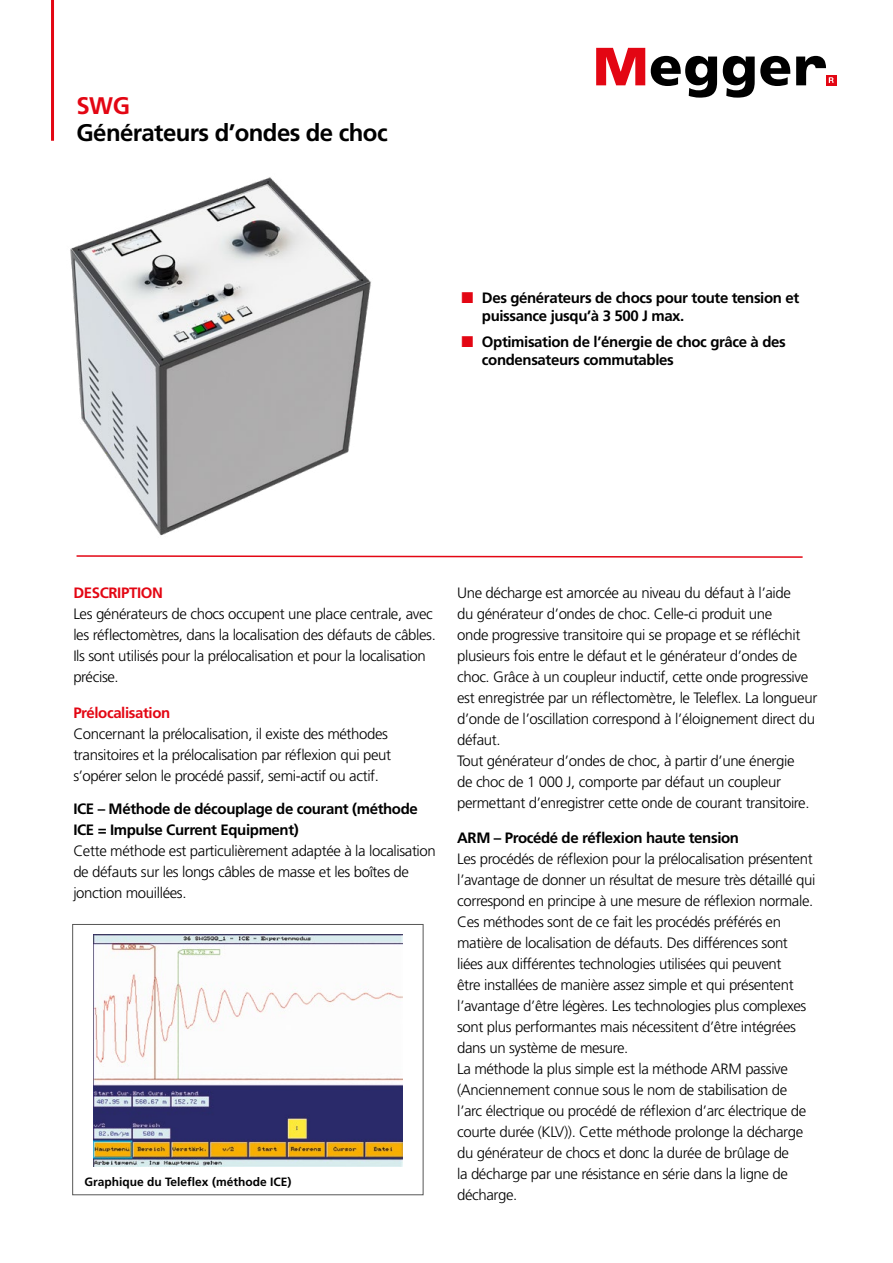
<style>
.page{position:relative;width:893px;height:1263px;background:#fff}
.page>*{position:absolute;margin:0;border:0;box-sizing:border-box;transform-origin:0 0}
.t1{font:700 24px "Frutiger LT Pro";letter-spacing:-.025em;color:#000}
.t2{font:700 24px "Frutiger LT Pro";color:#e30613}
.t3{font:300 15px/21px "Frutiger LT Pro";letter-spacing:-.025em;color:#000}
.t4{font:700 15px/18px "Frutiger LT Pro";letter-spacing:-.025em;color:#000}
.t5{font:700 15px "Frutiger LT Pro";letter-spacing:-.025em;color:#e30613}
.t6{font:700 12px "Frutiger LT Pro";color:#000}
</style>
<div class="page">
<hr style="left:51px;top:0;width:3px;height:141px;background:#e30613">
<div style="left:826px;top:75px;width:10px;height:10px;background:#e30613"></div>
<svg style="left:596px;top:48px;width:49px;height:37px"></svg>
<svg style="left:651px;top:56px;width:66px;height:42px"></svg>
<svg style="left:723px;top:56px;width:67px;height:42px"></svg>
<svg style="left:796px;top:56px;width:38px;height:29px"></svg>
<svg style="left:76px;top:555px;width:727px;height:3px"></svg>
<img style="left:94px;top:935px;width:308px;height:231px">
<div style="left:72px;top:924px;width:351px;height:271px;border:1px solid #575756"></div>
<img style="left:70px;top:177px;width:301px;height:359px">
<h1 class="t2" style="left:77px;top:91px;width:55px">SWG</h1>
<h1 class="t1" style="left:77px;top:118px;width:313px">Générateurs d’ondes de choc</h1>
<p class="t4" style="left:482px;top:289px;width:319px">Des générateurs de chocs pour toute tension et puissance jusqu’à 3 500 J max.</p>
<p class="t4" style="left:482px;top:333px;width:305px">Optimisation de l’énergie de choc grâce à des condensateurs commutables</p>
<p class="t5" style="left:73px;top:584px;width:91px">DESCRIPTION</p>
<p class="t3" style="left:73px;top:603px;width:364px">Les générateurs de chocs occupent une place centrale, avec les réflectomètres, dans la localisation des défauts de câbles.<br>Ils sont utilisés pour la prélocalisation et pour la localisation précise.</p>
<p class="t5" style="left:73px;top:704px;width:99px">Prélocalisation</p>
<p class="t3" style="left:73px;top:723px;width:319px">Concernant la prélocalisation, il existe des méthodes transitoires et la prélocalisation par réflexion qui peut s’opérer selon le procédé passif, semi-actif ou actif.</p>
<p class="t4" style="left:73px;top:798px;width:346px;line-height:21px">ICE – Méthode de découplage de courant (méthode<br>ICE = Impulse Current Equipment)</p>
<p class="t3" style="left:73px;top:840px;width:364px">Cette méthode est particulièrement adaptée à la localisation de défauts sur les longs câbles de masse et les boîtes de jonction mouillées.</p>
<p class="t6" style="left:85px;top:1175px;width:208px">Graphique du Teleflex (méthode ICE)</p>
<p class="t3" style="left:457px;top:582px;width:362px">Une décharge est amorcée au niveau du défaut à l’aide<br>du générateur d’ondes de choc. Celle-ci produit une<br>onde progressive transitoire qui se propage et se réfléchit plusieurs fois entre le défaut et le générateur d’ondes de choc. Grâce à un coupleur inductif, cette onde progressive est enregistrée par un réflectomètre, le Teleflex. La longueur d’onde de l’oscillation correspond à l’éloignement direct du défaut.<br>Tout générateur d’ondes de choc, à partir d’une énergie<br>de choc de 1 000 J, comporte par défaut un coupleur permettant d’enregistrer cette onde de courant transitoire.</p>
<p class="t4" style="left:457px;top:828px;width:283px">ARM – Procédé de réflexion haute tension</p>
<p class="t3" style="left:457px;top:848px;width:360px">Les procédés de réflexion pour la prélocalisation présentent l’avantage de donner un résultat de mesure très détaillé qui correspond en principe à une mesure de réflexion normale.<br>Ces méthodes sont de ce fait les procédés préférés en matière de localisation de défauts. Des différences sont liées aux différentes technologies utilisées qui peuvent<br>être installées de manière assez simple et qui présentent l’avantage d’être légères. Les technologies plus complexes sont plus performantes mais nécessitent d’être intégrées dans un système de mesure.<br>La méthode la plus simple est la méthode ARM passive (Anciennement connue sous le nom de stabilisation de l’arc électrique ou procédé de réflexion d’arc électrique de courte durée (KLV)). Cette méthode prolonge la décharge du générateur de chocs et donc la durée de brûlage de<br>la décharge par une résistance en série dans la ligne de décharge.</p>
</div>
